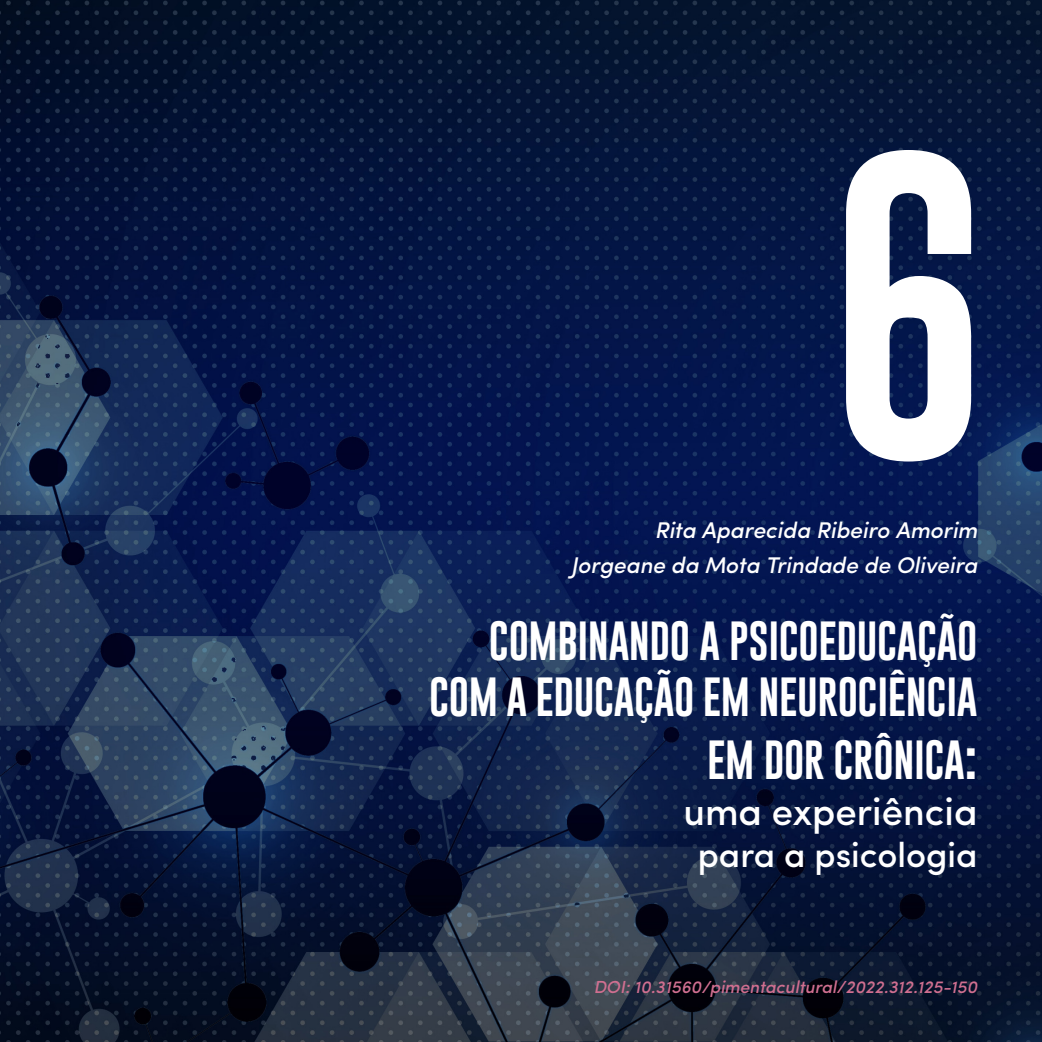
<style>
.page{position:relative;width:1042px;height:1042px;background:#fff}
.page>*{position:absolute;margin:0;border:0;box-sizing:border-box;transform-origin:0 0}
.CAPA_-_NUMERO{font:315px "Gobold Uplow";color:#fff}
.CAPA_-_TÍTULO{font:40.25px/56px "Gobold Uplow";letter-spacing:-.01em;color:#fff;text-align:right}
.CAPA_-_SUBTÍTULO{font:500 38.5px "Sofia Pro";color:#fff}
.CAPA_-_SUBTÍTULO-2{font:500 35px "Sofia Pro";color:#fff}
.CAPA_-_AUTORES{font:italic 500 22.75px "Sofia Pro";color:#fff}
.CAPA_-_DOI{font:italic 500 17.5px "Sofia Pro";color:#d06f90}
.s1{font-size:47.25px}
</style>
<div class="page">
<img style="left:0;top:0;width:1042px;height:1042px">
<p class="CAPA_-_NUMERO" style="left:826px;top:56px;width:167px">6</p>
<p class="CAPA_-_AUTORES" style="left:655px;top:513px;width:324px">Rita Aparecida Ribeiro Amorim</p>
<p class="CAPA_-_AUTORES" style="left:571px;top:548px;width:408px">Jorgeane da Mota Trindade de Oliveira</p>
<p class="CAPA_-_TÍTULO" style="left:429px;top:613px;width:550px">COMBINANDO A PSICOEDUCAÇÃO<br>COM A EDUCAÇÃO EM NEUROCIÊNCIA</p>
<p class="CAPA_-_TÍTULO" style="left:707px;top:732px;width:272px">EM DOR CRÔNICA<span class="s1">:</span></p>
<p class="CAPA_-_SUBTÍTULO" style="left:683px;top:782px;width:296px">uma experiência</p>
<p class="CAPA_-_SUBTÍTULO-2" style="left:698px;top:828px;width:281px">para a psicologia</p>
<p class="CAPA_-_DOI" style="left:594px;top:973px;width:385px">DOI: 10.31560/pimentacultural/2022.312.125-150</p>
</div>
